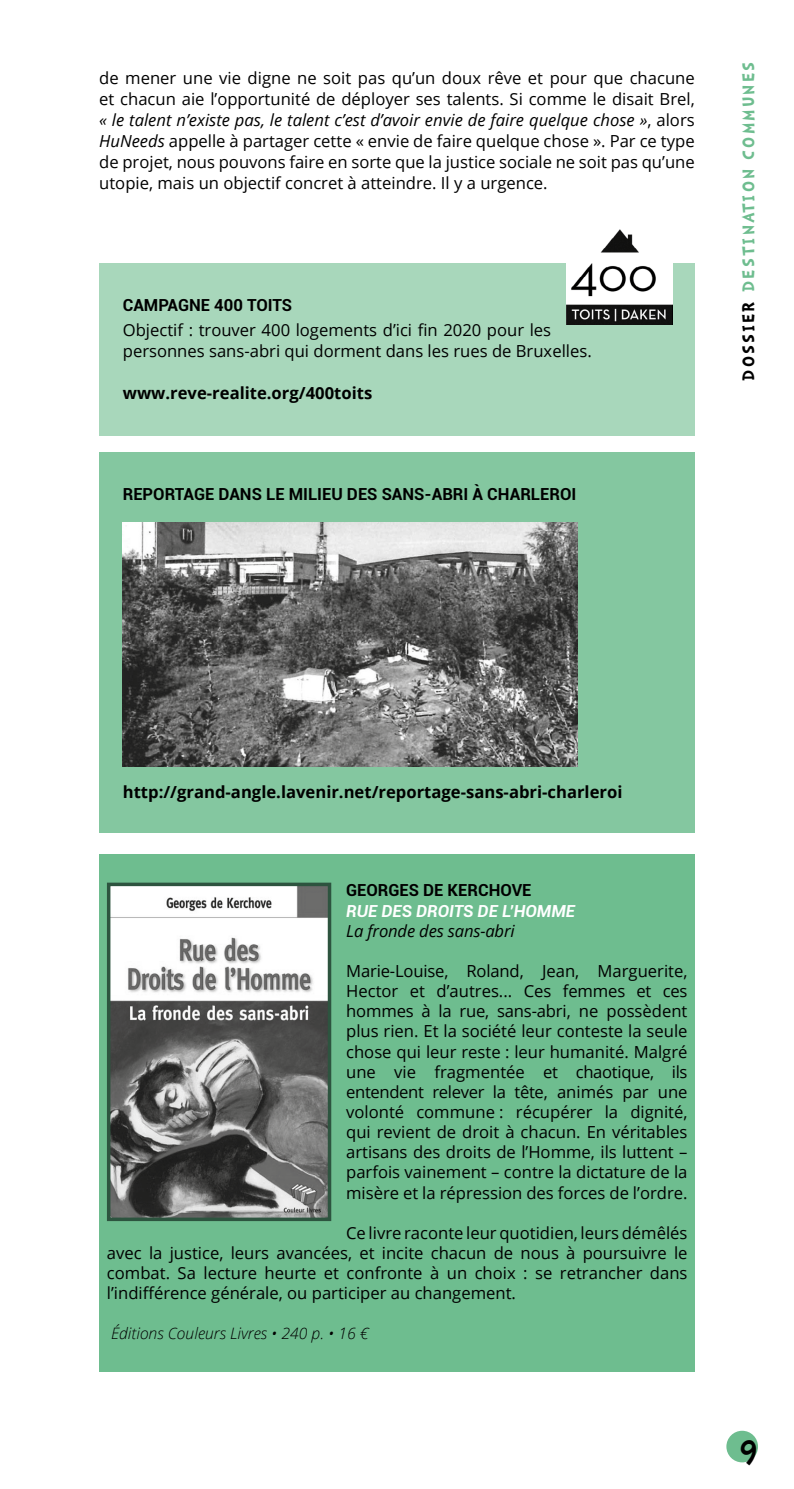
<style>
.page{position:relative;width:794px;height:1489px;background:#fff}
.page>*{position:absolute;margin:0;border:0;box-sizing:border-box;transform-origin:0 0}
.t1{font:700 40.95px "Doctor Soos";color:#000;scale:.9 1}
.t2{font:700 21px "Doctor Soos";letter-spacing:.1em;color:#6ebd8f}
.t3{font:16.62px/20.1px "Open Sans";color:#000;text-align:justify}
.t4{font:700 16.62px "Open Sans";color:#000}
.t5{font:700 16.62px "Roboto";color:#000}
.t6{font:italic 700 16.62px "Roboto";color:#fff}
.t7{font:italic 16.62px "Open Sans";letter-spacing:-.01em;color:#000}
.t8{font:italic 300 15.75px "Open Sans";color:#000}
.s1{font-style:italic}
.s2{color:#000}
</style>
<div class="page">
<div style="left:727px;top:1431px;width:30px;height:30px;background:#6ebd8f;border-radius:50%"></div>
<div style="left:726px;top:1430px;width:32px;height:32px;border:2px solid #6ebd8f;border-radius:50%"></div>
<div style="left:99px;top:452px;width:595px;height:380px;background:#84c7a0"></div>
<div style="left:99px;top:875px;width:596px;height:496px;background:#6ebd8f"></div>
<img style="left:112px;top:887px;width:214px;height:328px">
<div style="left:107px;top:882px;width:224px;height:338px;border:4px solid #2d543f"></div>
<div style="left:99px;top:263px;width:596px;height:172px;background:#a8d7bb"></div>
<img style="left:566px;top:230px;width:106px;height:94px">
<img style="left:123px;top:523px;width:454px;height:243px">
<div style="left:100px;top:853px;width:595px;height:23px;background:#6ebd8f"></div>
<p class="t3" style="left:99px;top:67px;width:597px;line-height:21px">de mener une vie digne ne soit pas qu’un doux rêve et pour que chacune et chacun aie l’opportunité de déployer ses talents. Si comme le disait Brel, <span class="s1">« le talent n’existe pas, le talent c’est d’avoir envie de faire quelque chose »</span>, alors <span class="s1">HuNeeds</span> appelle à partager cette « envie de faire quelque chose ». Par ce type de projet, nous pouvons faire en sorte que la justice sociale ne soit pas qu’une utopie, mais un objectif concret à atteindre. Il y a urgence.</p>
<p class="t5" style="left:123px;top:293px;width:171px">CAMPAGNE 400 TOITS</p>
<p class="t3" style="left:123px;top:319px;width:470px;line-height:21px">Objectif : trouver 400 logements d’ici fin 2020 pour les personnes sans-abri qui dorment dans les rues de Bruxelles.</p>
<p class="t4" style="left:123px;top:381px;width:251px">www.reve-realite.org/400toits</p>
<p class="t5" style="left:123px;top:482px;width:455px">REPORTAGE DANS LE MILIEU DES SANS-ABRI À CHARLEROI</p>
<p class="t2" style="left:738px;top:380px;width:320px;rotate:-90deg"><span class="s2">DOSSIER</span> DESTINATION COMMUNES</p>
<p class="t4" style="left:123px;top:780px;width:501px">http://grand-angle.lavenir.net/reportage-sans-abri-charleroi</p>
<p class="t5" style="left:346px;top:878px;width:187px">GEORGES DE KERCHOVE</p>
<p class="t6" style="left:346px;top:898px;width:230px">RUE DES DROITS DE L’HOMME</p>
<p class="t7" style="left:346px;top:919px;width:170px">La fronde des sans-abri</p>
<p class="t3" style="left:346px;top:960px;width:343px">Marie-Louise, Roland, Jean, Marguerite, Hector et d’autres... Ces femmes et ces hommes à la rue, sans-abri, ne possèdent plus rien. Et la société leur conteste la seule chose qui leur reste : leur humanité. Malgré une vie fragmentée et chaotique, ils entendent relever la tête, animés par une volonté commune : récupérer la dignité, qui revient de droit à chacun. En véritables artisans des droits de l’Homme, ils luttent – parfois vainement – contre la dictature de la misère et la répression des forces de l’ordre.</p>
<p class="t3" style="left:107px;top:1222px;width:582px;text-indent:239px">Ce livre raconte leur quotidien, leurs démêlés avec la justice, leurs avancées, et incite chacun de nous à poursuivre le combat. Sa lecture heurte et confronte à un choix : se retrancher dans l’indifférence générale, ou participer au changement.</p>
<p class="t8" style="left:111px;top:1322px;width:259px">Éditions Couleurs Livres • 240 p. • 16 €</p>
<h1 class="t1" style="left:739px;top:1430px;width:22px">9</h1>
</div>
